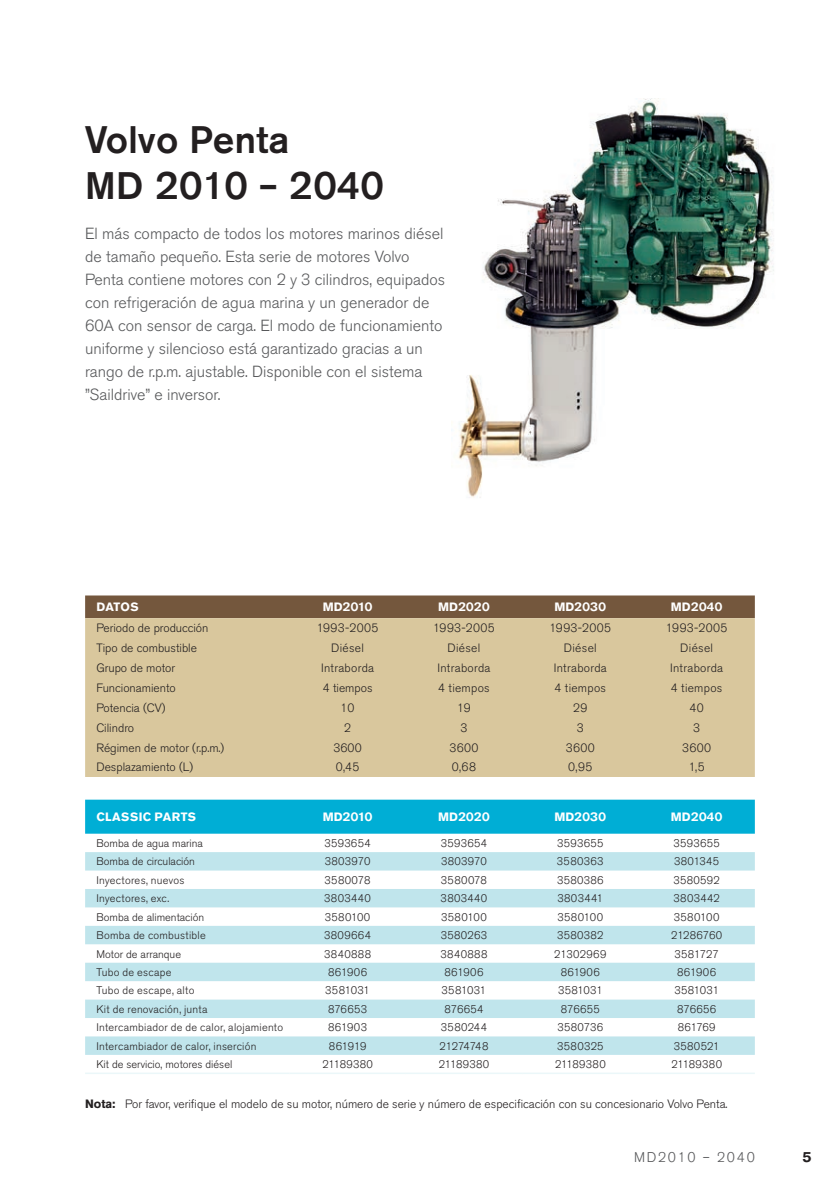
<style>
.page{position:relative;width:840px;height:1191px;background:#fff}
.page>*{position:absolute;margin:0;border:0;box-sizing:border-box;transform-origin:0 0}
.t1{font:500 38px/46px "Volvo Sans Pro";letter-spacing:.01em;color:#231f20}
.t2{font:300 16px/23px "Volvo Sans Pro";color:#57585a}
.t3{font:300 14px "Volvo Sans Pro";letter-spacing:.12em;color:#57585a}
.t4{font:700 14px "Volvo Sans Pro";color:#231f20}
.t5{font:300 12px "Volvo Sans Pro";color:#231f20}
.t6{font:300 12px "Volvo Sans Pro";letter-spacing:.025em;color:#231f20}
.t7{font:700 12px "Volvo Sans Pro";color:#fff}
.t8{font:700 12px "Volvo Sans Pro";letter-spacing:.035em;color:#fff}
.t9{font:300 11px "Volvo Sans Pro";letter-spacing:.02em;color:#231f20}
.t10{font:300 11px "Volvo Sans Pro";color:#231f20}
.t11{font:300 11px "Volvo Sans Pro";letter-spacing:-.035em;color:#231f20}
.t12{font:300 11px "Volvo Sans Pro";letter-spacing:-.005em;color:#231f20}
.s1{font-weight:700}
</style>
<div class="page">
<img style="left:451px;top:99px;width:323px;height:399px">
<div style="left:85px;top:799px;width:669px;height:34px;background:#00aed5"></div>
<svg style="left:85px;top:852px;width:669px;height:202px;fill:#c0e5ec"></svg>
<hr style="left:85px;top:1072px;width:204px;height:2px;background:#ebf7f9">
<hr style="left:289px;top:1072px;width:116px;height:2px;background:#ebf7f9">
<hr style="left:405px;top:1072px;width:117px;height:2px;background:#ebf7f9">
<hr style="left:522px;top:1072px;width:116px;height:2px;background:#ebf7f9">
<hr style="left:638px;top:1072px;width:116px;height:2px;background:#ebf7f9">
<div style="left:85px;top:595px;width:669px;height:23px;background:#74573d"></div>
<div style="left:85px;top:618px;width:669px;height:159px;background:#d9c79d"></div>
<h1 class="t1" style="left:85px;top:116px;width:300px">Volvo Penta<br>MD 2010 – 2040</h1>
<p class="t2" style="left:85px;top:222px;width:361px">El más compacto de todos los motores marinos diésel de tamaño pequeño. Esta serie de motores Volvo Penta contiene motores con 2 y 3 cilindros, equipados con refrigeración de agua marina y un generador de 60A con sensor de carga. El modo de funcionamiento uniforme y silencioso está garantizado gracias a un rango de r.p.m. ajustable. Disponible con el sistema ”Saildrive” e inversor.</p>
<p class="t7" style="left:96px;top:600px;width:44px">DATOS</p>
<p class="t7" style="left:322px;top:600px;width:51px">MD2010</p>
<p class="t7" style="left:438px;top:600px;width:53px">MD2020</p>
<p class="t7" style="left:554px;top:600px;width:53px">MD2030</p>
<p class="t7" style="left:670px;top:600px;width:53px">MD2040</p>
<p class="t5" style="left:96px;top:621px;width:113px">Periodo de producción</p>
<p class="t6" style="left:316px;top:621px;width:63px">1993-2005</p>
<p class="t6" style="left:433px;top:621px;width:63px">1993-2005</p>
<p class="t6" style="left:549px;top:621px;width:63px">1993-2005</p>
<p class="t6" style="left:665px;top:621px;width:63px">1993-2005</p>
<p class="t5" style="left:96px;top:641px;width:102px">Tipo de combustible</p>
<p class="t5" style="left:331px;top:641px;width:34px">Diésel</p>
<p class="t5" style="left:447px;top:641px;width:34px">Diésel</p>
<p class="t5" style="left:563px;top:641px;width:34px">Diésel</p>
<p class="t5" style="left:680px;top:641px;width:34px">Diésel</p>
<p class="t5" style="left:96px;top:661px;width:80px">Grupo de motor</p>
<p class="t6" style="left:321px;top:661px;width:54px">Intraborda</p>
<p class="t6" style="left:437px;top:661px;width:54px">Intraborda</p>
<p class="t6" style="left:553px;top:661px;width:54px">Intraborda</p>
<p class="t6" style="left:669px;top:661px;width:54px">Intraborda</p>
<p class="t5" style="left:96px;top:681px;width:81px">Funcionamiento</p>
<p class="t5" style="left:322px;top:681px;width:51px">4 tiempos</p>
<p class="t6" style="left:438px;top:681px;width:53px">4 tiempos</p>
<p class="t6" style="left:554px;top:681px;width:53px">4 tiempos</p>
<p class="t6" style="left:670px;top:681px;width:53px">4 tiempos</p>
<p class="t5" style="left:96px;top:701px;width:70px">Potencia (CV)</p>
<p class="t5" style="left:340px;top:701px;width:15px">10</p>
<p class="t5" style="left:457px;top:701px;width:15px">19</p>
<p class="t5" style="left:573px;top:701px;width:16px">29</p>
<p class="t5" style="left:689px;top:701px;width:16px">40</p>
<p class="t5" style="left:96px;top:720px;width:39px">Cilindro</p>
<p class="t5" style="left:344px;top:720px;width:8px">2</p>
<p class="t5" style="left:460px;top:720px;width:8px">3</p>
<p class="t5" style="left:576px;top:720px;width:8px">3</p>
<p class="t5" style="left:692px;top:720px;width:8px">3</p>
<p class="t5" style="left:96px;top:740px;width:129px">Régimen de motor (r.p.m.)</p>
<p class="t5" style="left:333px;top:740px;width:29px">3600</p>
<p class="t5" style="left:449px;top:740px;width:31px">3600</p>
<p class="t5" style="left:565px;top:740px;width:31px">3600</p>
<p class="t5" style="left:681px;top:740px;width:31px">3600</p>
<p class="t5" style="left:96px;top:760px;width:98px">Desplazamiento (L)</p>
<p class="t5" style="left:335px;top:760px;width:25px">0,45</p>
<p class="t5" style="left:451px;top:760px;width:26px">0,68</p>
<p class="t5" style="left:568px;top:760px;width:26px">0,95</p>
<p class="t5" style="left:688px;top:760px;width:18px">1,5</p>
<p class="t8" style="left:96px;top:809px;width:101px">CLASSIC PARTS</p>
<p class="t7" style="left:322px;top:809px;width:51px">MD2010</p>
<p class="t7" style="left:438px;top:809px;width:53px">MD2020</p>
<p class="t7" style="left:554px;top:809px;width:53px">MD2030</p>
<p class="t7" style="left:670px;top:809px;width:53px">MD2040</p>
<p class="t10" style="left:96px;top:836px;width:108px">Bomba de agua marina</p>
<p class="t9" style="left:324px;top:836px;width:48px">3593654</p>
<p class="t9" style="left:440px;top:836px;width:48px">3593654</p>
<p class="t9" style="left:557px;top:836px;width:48px">3593655</p>
<p class="t9" style="left:673px;top:836px;width:48px">3593655</p>
<p class="t10" style="left:96px;top:855px;width:100px">Bomba de circulación</p>
<p class="t9" style="left:324px;top:855px;width:47px">3803970</p>
<p class="t9" style="left:441px;top:855px;width:47px">3803970</p>
<p class="t9" style="left:556px;top:855px;width:48px">3580363</p>
<p class="t9" style="left:673px;top:855px;width:47px">3801345</p>
<p class="t9" style="left:96px;top:873px;width:89px">Inyectores, nuevos</p>
<p class="t9" style="left:324px;top:873px;width:47px">3580078</p>
<p class="t9" style="left:441px;top:873px;width:47px">3580078</p>
<p class="t9" style="left:556px;top:873px;width:48px">3580386</p>
<p class="t9" style="left:673px;top:873px;width:48px">3580592</p>
<p class="t9" style="left:96px;top:892px;width:74px">Inyectores, exc.</p>
<p class="t9" style="left:324px;top:892px;width:48px">3803440</p>
<p class="t9" style="left:440px;top:892px;width:48px">3803440</p>
<p class="t9" style="left:557px;top:892px;width:47px">3803441</p>
<p class="t9" style="left:673px;top:892px;width:48px">3803442</p>
<p class="t10" style="left:96px;top:910px;width:109px">Bomba de alimentación</p>
<p class="t9" style="left:325px;top:910px;width:47px">3580100</p>
<p class="t9" style="left:441px;top:910px;width:47px">3580100</p>
<p class="t9" style="left:557px;top:910px;width:47px">3580100</p>
<p class="t9" style="left:673px;top:910px;width:47px">3580100</p>
<p class="t9" style="left:96px;top:929px;width:111px">Bomba de combustible</p>
<p class="t9" style="left:324px;top:929px;width:48px">3809664</p>
<p class="t9" style="left:440px;top:929px;width:48px">3580263</p>
<p class="t9" style="left:556px;top:929px;width:48px">3580382</p>
<p class="t9" style="left:670px;top:929px;width:53px">21286760</p>
<p class="t10" style="left:96px;top:947px;width:86px">Motor de arranque</p>
<p class="t9" style="left:324px;top:947px;width:48px">3840888</p>
<p class="t9" style="left:440px;top:947px;width:48px">3840888</p>
<p class="t9" style="left:554px;top:947px;width:54px">21302969</p>
<p class="t12" style="left:674px;top:947px;width:46px">3581727</p>
<p class="t9" style="left:96px;top:965px;width:77px">Tubo de escape</p>
<p class="t9" style="left:328px;top:965px;width:40px">861906</p>
<p class="t9" style="left:444px;top:965px;width:40px">861906</p>
<p class="t9" style="left:560px;top:965px;width:40px">861906</p>
<p class="t9" style="left:677px;top:965px;width:40px">861906</p>
<p class="t9" style="left:96px;top:984px;width:99px">Tubo de escape, alto</p>
<p class="t10" style="left:325px;top:984px;width:46px">3581031</p>
<p class="t10" style="left:441px;top:984px;width:46px">3581031</p>
<p class="t10" style="left:557px;top:984px;width:46px">3581031</p>
<p class="t10" style="left:674px;top:984px;width:46px">3581031</p>
<p class="t9" style="left:96px;top:1002px;width:112px">Kit de renovación, junta</p>
<p class="t9" style="left:328px;top:1002px;width:41px">876653</p>
<p class="t9" style="left:444px;top:1002px;width:41px">876654</p>
<p class="t9" style="left:560px;top:1002px;width:41px">876655</p>
<p class="t9" style="left:676px;top:1002px;width:41px">876656</p>
<p class="t9" style="left:96px;top:1021px;width:188px">Intercambiador de de calor, alojamiento</p>
<p class="t9" style="left:328px;top:1021px;width:40px">861903</p>
<p class="t9" style="left:440px;top:1021px;width:48px">3580244</p>
<p class="t9" style="left:557px;top:1021px;width:47px">3580736</p>
<p class="t9" style="left:677px;top:1021px;width:39px">861769</p>
<p class="t9" style="left:96px;top:1039px;width:161px">Intercambiador de calor, inserción</p>
<p class="t9" style="left:329px;top:1039px;width:39px">861919</p>
<p class="t11" style="left:439px;top:1039px;width:50px">21274748</p>
<p class="t9" style="left:557px;top:1039px;width:48px">3580325</p>
<p class="t9" style="left:673px;top:1039px;width:47px">3580521</p>
<p class="t10" style="left:96px;top:1057px;width:137px">Kit de servicio, motores diésel</p>
<p class="t9" style="left:322px;top:1057px;width:52px">21189380</p>
<p class="t9" style="left:438px;top:1057px;width:52px">21189380</p>
<p class="t9" style="left:554px;top:1057px;width:52px">21189380</p>
<p class="t9" style="left:671px;top:1057px;width:52px">21189380</p>
<p class="t5" style="left:85px;top:1097px;width:643px"><span class="s1">Nota:</span> Por favor, verifique el modelo de su motor, número de serie y número de especificación con su concesionario Volvo Penta.</p>
<p class="t3" style="left:633px;top:1148px;width:122px">MD2010 – 2040</p>
<p class="t4" style="left:802px;top:1148px;width:11px">5</p>
</div>
